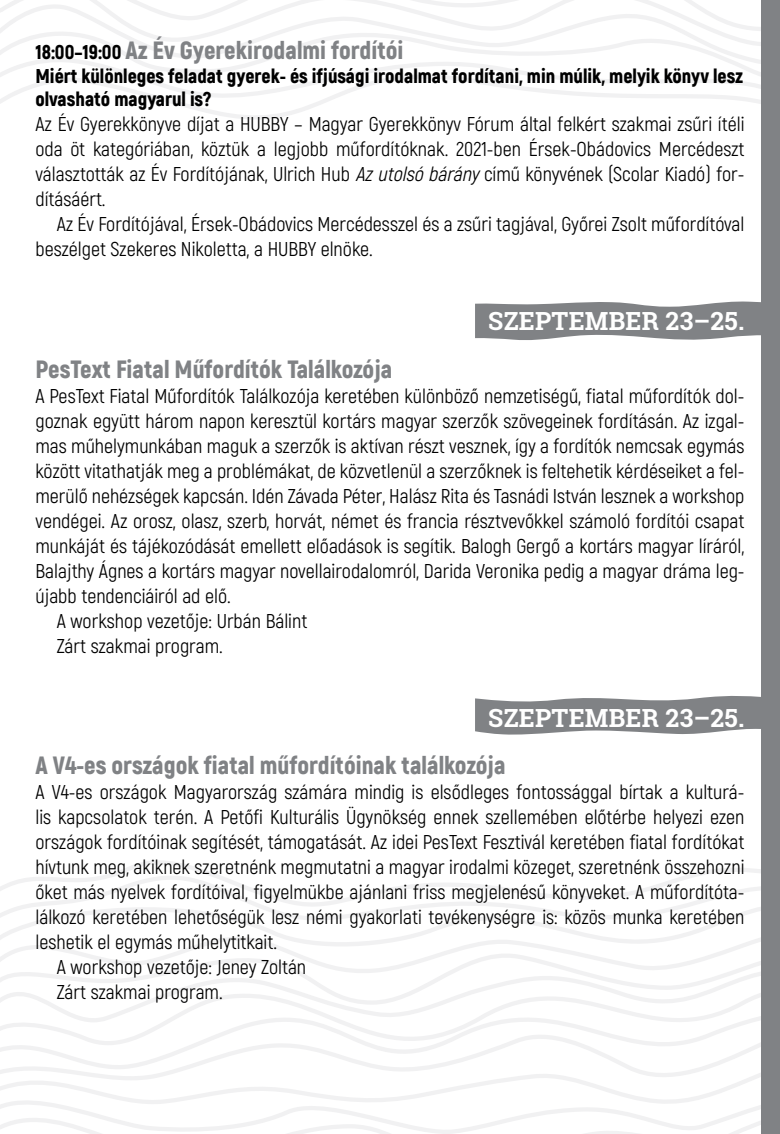
<style>
.page{position:relative;width:780px;height:1134px;background:#fff}
.page>*{position:absolute;margin:0;border:0;box-sizing:border-box;transform-origin:0 0}
.t1{font:900 25px "Akrobat";color:#808285}
.t2{font:700 25px "Roboto Slab";letter-spacing:.01em;color:#fff}
.t3{font:20px/25px "Akrobat";color:#000;text-align:justify}
.t4{font:900 20px/23.8px "Akrobat";color:#000}
.s1{font-size:20px;color:#000}
.s2{font-style:italic}
</style>
<div class="page">
<svg style="left:0;top:1072px;width:761px;height:62px"></svg>
<svg style="left:0;top:930px;width:761px;height:9px"></svg>
<svg style="left:0;top:939px;width:761px;height:62px"></svg>
<svg style="left:0;top:1001px;width:761px;height:71px"></svg>
<svg style="left:0;top:861px;width:761px;height:69px"></svg>
<svg style="left:0;top:48px;width:742px;height:8px"></svg>
<svg style="left:0;top:0;width:761px;height:48px"></svg>
<svg style="left:0;top:56px;width:761px;height:63px"></svg>
<svg style="left:475px;top:301px;width:286px;height:39px;background:#909294"></svg>
<svg style="left:475px;top:696px;width:286px;height:39px;background:#929497"></svg>
<div style="left:761px;top:0;width:19px;height:1134px;background:#808285"></div>
<p class="t1" style="left:35px;top:34px;width:369px"><span class="s1">18:00–19:00</span> Az Év Gyerekirodalmi fordítói</p>
<p class="t4" style="left:35px;top:64px;width:709px">Miért különleges feladat gyerek- és ifjúsági irodalmat fordítani, min múlik, melyik könyv lesz olvasható magyarul is?</p>
<p class="t3" style="left:35px;top:112px;width:710px">Az Év Gyerekkönyve díjat a HUBBY – Magyar Gyerekkönyv Fórum által felkért szakmai zsűri ítéli oda öt kategóriában, köztük a legjobb műfordítóknak. 2021-ben Érsek-Obádovics Mercédeszt választották az Év Fordítójának, Ulrich Hub <span class="s2">Azutolsóbárány</span>című könyvének (Scolar Kiadó) for&shy;dításáért.</p>
<p class="t3" style="left:35px;top:212px;width:710px;text-indent:21px">Az Év Fordítójával, Érsek-Obádovics Mercédesszel és a zsűri tagjával, Győrei Zsolt műfordítóval beszélget Szekeres Nikoletta, a HUBBY elnöke.</p>
<p class="t2" style="left:488px;top:304px;width:258px">SZEPTEMBER 23–25.</p>
<p class="t1" style="left:35px;top:353px;width:358px">PesText Fiatal Műfordítók Találkozója</p>
<p class="t3" style="left:35px;top:383px;width:710px">A PesText Fiatal Műfordítók Találkozója keretében különböző nemzetiségű, fiatal műfordítók dol-</p>
<p class="t3" style="left:35px;top:408px;width:710px">goznak együtt három napon keresztül kortárs magyar szerzők szövegeinek fordításán. Az izgal-</p>
<p class="t3" style="left:35px;top:433px;width:710px">mas műhelymunkában maguk a szerzők is aktívan részt vesznek, így a fordítók nemcsak egymás</p>
<p class="t3" style="left:35px;top:458px;width:710px">között vitathatják meg a problémákat, de közvetlenül a szerzőknek is feltehetik kérdéseiket a fel-</p>
<p class="t3" style="left:35px;top:483px;width:710px">merülő nehézségek kapcsán. Idén Závada Péter, Halász Rita és Tasnádi István lesznek a workshop</p>
<p class="t3" style="left:35px;top:508px;width:710px">vendégei. Az orosz, olasz, szerb, horvát, német és francia résztvevőkkel számoló fordítói csapat</p>
<p class="t3" style="left:35px;top:533px;width:710px">munkáját és tájékozódását emellett előadások is segítik. Balogh Gergő a kortárs magyar líráról,</p>
<p class="t3" style="left:35px;top:558px;width:710px">Balajthy Ágnes a kortárs magyar novellairodalomról, Darida Veronika pedig a magyar dráma leg-</p>
<p class="t3" style="left:35px;top:583px;width:197px">újabb tendenciáiról ad elő.</p>
<p class="t3" style="left:57px;top:608px;width:252px">A workshop vezetője: Urbán Bálint</p>
<p class="t3" style="left:57px;top:633px;width:167px">Zárt szakmai program.</p>
<p class="t2" style="left:488px;top:700px;width:258px">SZEPTEMBER 23–25.</p>
<p class="t1" style="left:35px;top:749px;width:471px">A V4-es országok fiatal műfordítóinak találkozója</p>
<p class="t3" style="left:35px;top:779px;width:710px">A V4-es országok Magyarország számára mindig is elsődleges fontossággal bírtak a kulturá-</p>
<p class="t3" style="left:35px;top:804px;width:710px">lis kapcsolatok terén. A Petőfi Kulturális Ügynökség ennek szellemében előtérbe helyezi ezen</p>
<p class="t3" style="left:35px;top:829px;width:710px">országok fordítóinak segítését, támogatását. Az idei PesText Fesztivál keretében fiatal fordítókat</p>
<p class="t3" style="left:35px;top:854px;width:710px">hívtunk meg, akiknek szeretnénk megmutatni a magyar irodalmi közeget, szeretnénk összehozni</p>
<p class="t3" style="left:35px;top:879px;width:710px">őket más nyelvek fordítóival, figyelmükbe ajánlani friss megjelenésű könyveket. A műfordítóta-</p>
<p class="t3" style="left:35px;top:904px;width:710px">lálkozó keretében lehetőségük lesz némi gyakorlati tevékenységre is: közös munka keretében</p>
<p class="t3" style="left:35px;top:929px;width:243px">leshetik el egymás műhelytitkait.</p>
<p class="t3" style="left:57px;top:954px;width:251px">A workshop vezetője: Jeney Zoltán</p>
<p class="t3" style="left:57px;top:979px;width:167px">Zárt szakmai program.</p>
</div>
